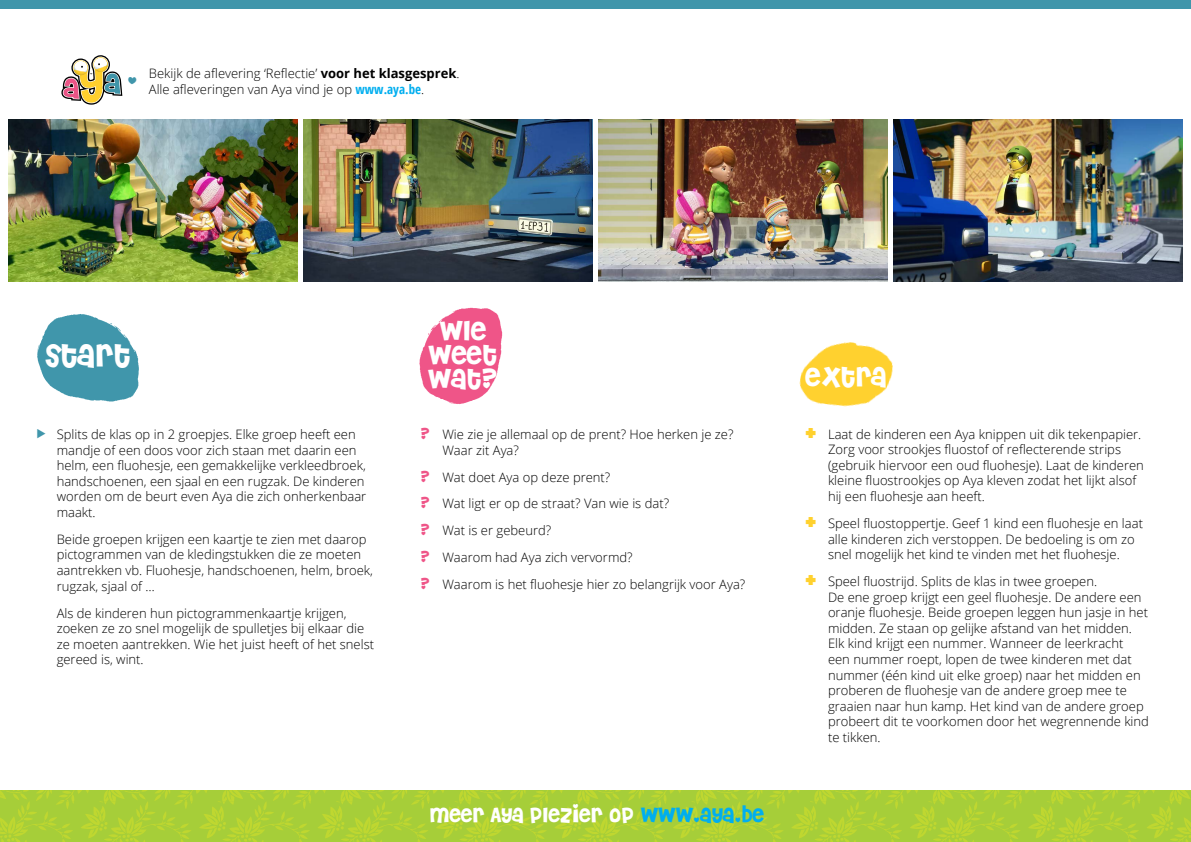
<style>
.page{position:relative;width:1191px;height:842px;background:#fff}
.page>*{position:absolute;margin:0;border:0;box-sizing:border-box;transform-origin:0 0}
.t1{font:33px "Cheri";color:#4096ab}
.t2{font:32px "Cheri";color:#fff}
.t3{font:28px/24px "Cheri";color:#fff;text-align:center}
.t4{font:21px "Cheri";color:#fff}
.t5{font:300 13px/15.6px "Open Sans";color:#000}
.s1{font-weight:700}
.s2{font-family:"Open Sans Condensed";font-weight:700;color:#00aeef}
.s3{font-family:"Cheri";font-weight:400;font-size:16px;color:#ef5588}
.s4{color:#00aeef}
.s5{font-family:"Extra Fat";font-weight:400;font-size:20px;color:#ffd12e}
</style>
<div class="page">
<svg style="left:61px;top:55px;width:62px;height:50px"></svg>
<img style="left:303px;top:119px;width:289px;height:162px">
<img style="left:893px;top:119px;width:289px;height:162px">
<img style="left:9px;top:119px;width:289px;height:162px">
<img style="left:598px;top:119px;width:289px;height:162px">
<svg style="left:0;top:790px;width:1191px;height:52px;background:#abcf36"></svg>
<img style="left:419px;top:307px;width:84px;height:98px">
<img style="left:799px;top:342px;width:94px;height:65px">
<img style="left:37px;top:314px;width:102px;height:88px">
<div style="left:0;top:0;width:1191px;height:9px;background:#4096ab"></div>
<h1 class="t1" style="left:125px;top:64px;width:12px">-</h1>
<p class="t5" style="left:149px;top:65px;width:312px">Bekijk de aflevering ‘Reflectie’ <span class="s1">voor het klasgesprek</span>.<br>Alle afleveringen van Aya vind je op <span class="s2">www.aya.be</span>.</p>
<h2 class="t2" style="left:42px;top:339px;width:88px">START</h2>
<p class="t5" style="left:57px;top:426px;width:311px">Splits de klas op in 2 groepjes. Elke groep heeft een mandje of een doos voor zich staan met daarin een helm, een fluohesje, een gemakkelijke verkleedbroek, handschoenen, een sjaal en een rugzak. De kinderen worden om de beurt even Aya die zich onherkenbaar maakt.</p>
<p class="t5" style="left:57px;top:531px;width:318px">Beide groepen krijgen een kaartje te zien met daarop pictogrammen van de kledingstukken die ze moeten aantrekken vb. Fluohesje, handschoenen, helm, broek, rugzak, sjaal of …</p>
<p class="t5" style="left:57px;top:605px;width:319px">Als de kinderen hun pictogrammenkaartje krijgen, zoeken ze zo snel mogelijk de spulletjes bij elkaar die ze moeten aantrekken. Wie het juist heeft of het snelst gereed is, wint.</p>
<h3 class="t3" style="left:426px;top:320px;width:71px">WIE<br>WEET<br>WAT?</h3>
<p class="t5" style="left:442px;top:426px;width:293px;text-indent:-23px"><span class="s3">?</span> Wie zie je allemaal op de prent? Hoe herken je ze?<br>Waar zit Aya?</p>
<p class="t5" style="left:420px;top:463px;width:327px;line-height:26.9px"><span class="s3">?</span> Wat doet Aya op deze prent?<br><span class="s3">?</span> Wat ligt er op de straat? Van wie is dat?<br><span class="s3">?</span> Wat is er gebeurd?<br><span class="s3">?</span> Waarom had Aya zich vervormd?<br><span class="s3">?</span> Waarom is het fluohesje hier zo belangrijk voor Aya?</p>
<h3 class="t4" style="left:428px;top:804px;width:336px">MEER AYA PLEZIER OP <span class="s4">WWW.AYA.BE</span></h3>
<h3 class="t3" style="left:803px;top:366px;width:83px">EXTRA</h3>
<p class="t5" style="left:828px;top:426px;width:317px;text-indent:-23px"><span class="s5">+</span> Laat de kinderen een Aya knippen uit dik tekenpapier.<br>Zorg voor strookjes fluostof of reflecterende strips (gebruik hiervoor een oud fluohesje). Laat de kinderen kleine fluostrookjes op Aya kleven zodat het lijkt alsof hij een fluohesje aan heeft.</p>
<p class="t5" style="left:828px;top:515px;width:316px;text-indent:-23px"><span class="s5">+</span> Speel fluostoppertje. Geef 1 kind een fluohesje en laat alle kinderen zich verstoppen. De bedoeling is om zo snel mogelijk het kind te vinden met het fluohesje.</p>
<p class="t5" style="left:828px;top:573px;width:322px;text-indent:-23px"><span class="s5">+</span> Speel fluostrijd. Splits de klas in twee groepen.<br>De ene groep krijgt een geel fluohesje. De andere een oranje fluohesje. Beide groepen leggen hun jasje in het midden. Ze staan op gelijke afstand van het midden.<br>Elk kind krijgt een nummer. Wanneer de leerkracht<br>een nummer roept, lopen de twee kinderen met dat nummer (één kind uit elke groep) naar het midden en proberen de fluohesje van de andere groep mee te graaien naar hun kamp. Het kind van de andere groep probeert dit te voorkomen door het wegrennende kind te tikken.</p>
</div>
